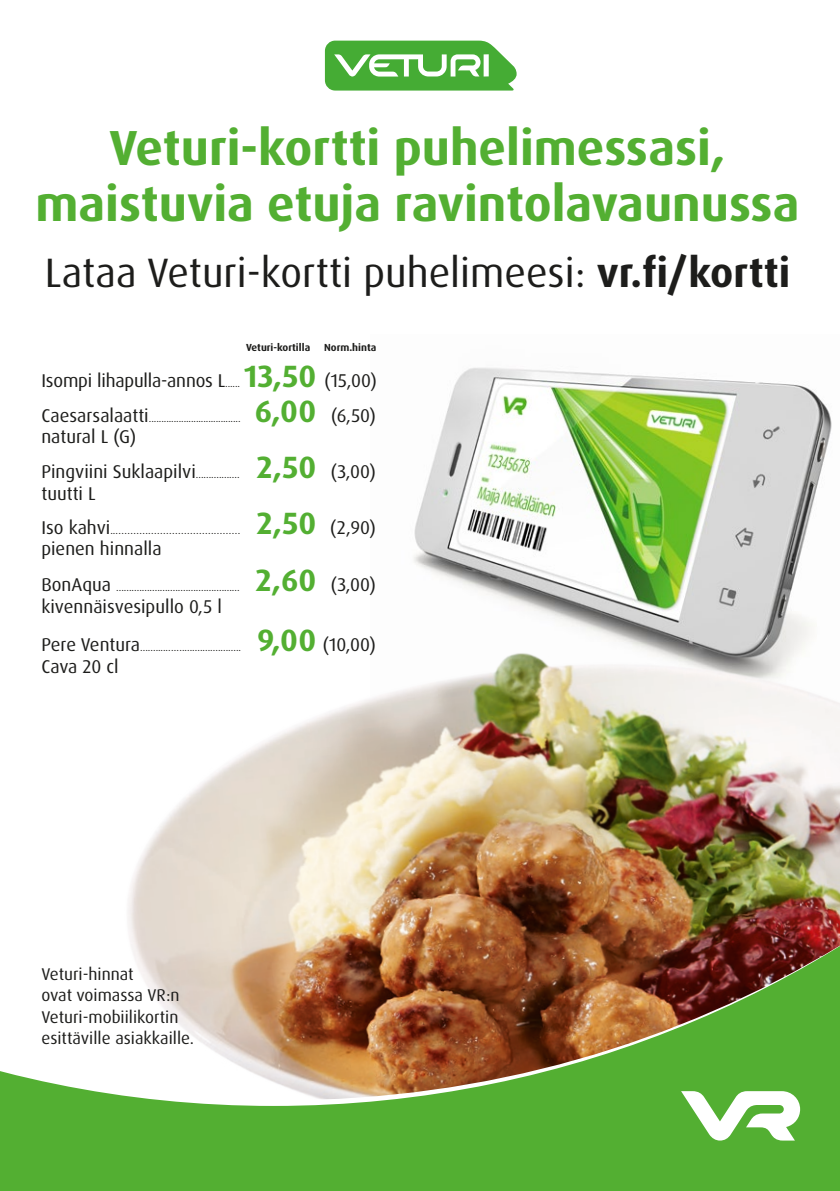
<style>
.page{position:relative;width:840px;height:1191px;background:#fff}
.page>*{position:absolute;margin:0;border:0;box-sizing:border-box;transform-origin:0 0}
.t1{font:700 49.4px/56.6px "Dax OT";color:#53af32;text-align:center}
.t2{font:41px "Dax OT";color:#1d1d1b}
.t3{font:18.6px/35px "Dax OT";color:#1d1d1b}
.t4{font:17px/21.6px "Dax OT";color:#1d1d1b}
.t5{font:10.2px "Dax OT";color:#1d1d1b}
.t6{font:700 10.2px "Dax OT";color:#1d1d1b}
.s1{font-weight:700}
.s2{font-size:10.2px}
.s3{font-weight:700;font-size:30.8px;color:#53af32}
.s4{font-size:18.6px}
</style>
<div class="page">
<div style="left:0;top:0;width:839px;height:1191px;background:#53af32"></div>
<div style="left:0;top:0;width:839px;height:1106px;background:#fff"></div>
<img style="left:370px;top:335px;width:469px;height:199px">
<img style="left:60px;top:534px;width:779px;height:566px">
<svg style="left:680px;top:1091px;width:119px;height:49px"></svg>
<svg style="left:325px;top:41px;width:191px;height:49px"></svg>
<h1 class="t1" style="left:35px;top:120px;width:765px">Veturi-kortti puhelimessasi, maistuvia etuja ravintolavaunussa</h1>
<h2 class="t2" style="left:45px;top:247px;width:746px">Lataa Veturi-kortti puhelimeesi: <span class="s1">vr.fi/kortti</span></h2>
<p class="t6" style="left:246px;top:341px;width:66px">Veturi-kortilla</p>
<p class="t6" style="left:324px;top:341px;width:54px">Norm.hinta</p>
<h3 class="t3" style="left:41px;top:363px;width:336px">Isompi lihapulla-annos L<span class="s2">......</span> <span class="s3">13,50</span> (15,00)</h3>
<p class="t5" style="left:41px;top:411px;width:200px"><span class="s4">Caesarsalaatti</span>.....................................</p>
<h3 class="t3" style="left:255px;top:398px;width:122px"><span class="s3">6,00</span> (6,50)</h3>
<h3 class="t3" style="left:41px;top:419px;width:199px">natural L (G)<br>Pingviini Suklaapilvi<span class="s2">.................</span></h3>
<h3 class="t3" style="left:256px;top:454px;width:121px"><span class="s3">2,50</span> (3,00)</h3>
<h3 class="t3" style="left:41px;top:476px;width:56px">tuutti L</h3>
<p class="t5" style="left:41px;top:524px;width:200px"><span class="s4">Iso kahvi</span>............................................</p>
<h3 class="t3" style="left:256px;top:510px;width:121px"><span class="s3">2,50</span> (2,90)</h3>
<h3 class="t3" style="left:41px;top:531px;width:122px">pienen hinnalla</h3>
<p class="t5" style="left:41px;top:581px;width:200px"><span class="s4">BonAqua</span> ................................................</p>
<h3 class="t3" style="left:255px;top:567px;width:122px"><span class="s3">2,60</span> (3,00)</h3>
<h3 class="t3" style="left:41px;top:589px;width:182px">kivennäisvesipullo 0,5 l</h3>
<p class="t5" style="left:41px;top:641px;width:201px"><span class="s4">Pere Ventura</span>.......................................</p>
<h3 class="t3" style="left:257px;top:627px;width:120px"><span class="s3">9,00</span> (10,00)</h3>
<h3 class="t3" style="left:41px;top:649px;width:79px">Cava 20 cl</h3>
<h3 class="t4" style="left:41px;top:963px;width:154px">Veturi-hinnat<br>ovat voimassa VR:n<br>Veturi-mobiilikortin esittäville asiakkaille.</h3>
</div>
